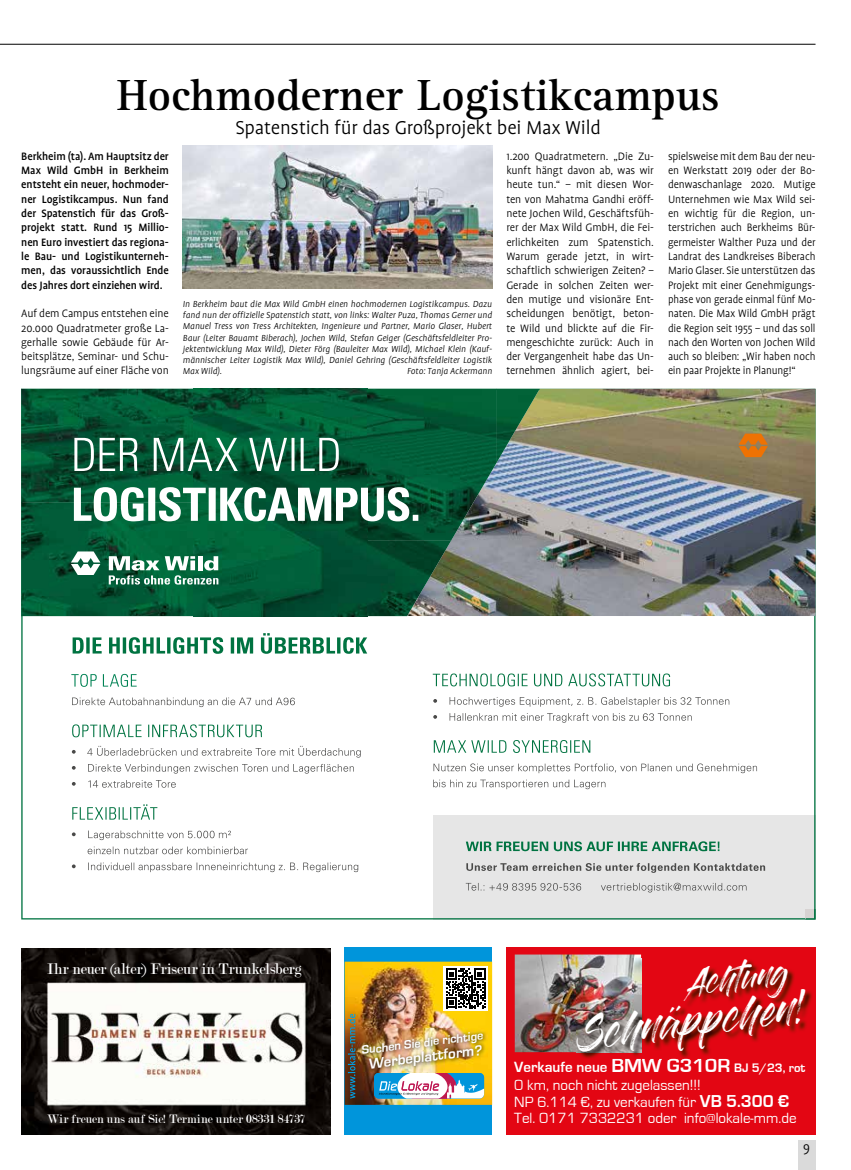
<style>
.page{position:relative;width:851px;height:1170px;background:#fff}
.page>*{position:absolute;margin:0;border:0;box-sizing:border-box;transform-origin:0 0}
.t1{font:700 45px "Rotis Seri";color:#000}
.t2{font:33px "Gloss And Bloom";color:#fff}
.t3{font:25.38px "Gloss And Bloom";color:#fff}
.t4{font:300 21.25px "Profile";letter-spacing:-.01em;color:#000}
.t5{font:16.5px "Modern";color:#fff;scale:.95 1}
.t6{font:15.25px/16.9px "Eurostile";color:#fff}
.t7{font:700 15.12px "Eurostile";color:#fff}
.t8{font:300 15px "Profile";color:#000}
.t9{font:13.25px "Modern";letter-spacing:-.005em;color:#fff;scale:.95 1}
.t10{font:700 12.62px "Eurostile";color:#fff}
.t11{font:300 12.25px/14.4px "Profile";letter-spacing:-.01em;color:#000;text-align:justify}
.t12{font:300 12.25px/14.2px "Profile";letter-spacing:-.01em;color:#000;text-align:justify;scale:.96 1}
.t13{font:500 12.25px/14.2px "Profile";letter-spacing:-.01em;color:#000;text-align:justify}
.t14{font:italic 300 10px/11.2px "Profile";color:#000;text-align:justify}
.s1{font-weight:700}
.s2{font-weight:700;font-size:20.25px}
.s3{font-weight:700;font-size:12.75px}
.s4{font-weight:700;font-size:17.75px}
</style>
<div class="page">
<hr style="left:0;top:44px;width:815px;height:1px;background:#000">
<div style="left:797px;top:1139px;width:18px;height:30px;background:#dadada"></div>
<img style="left:183px;top:145px;width:309px;height:143px">
<svg style="left:21px;top:616px;width:794px;height:303px"></svg>
<img style="left:451px;top:389px;width:364px;height:227px">
<hr style="left:23px;top:616px;width:384px;height:1px;background:#007341">
<img style="left:21px;top:389px;width:346px;height:227px">
<img style="left:367px;top:389px;width:130px;height:151px">
<img style="left:496px;top:389px;width:43px;height:73px">
<img style="left:367px;top:540px;width:84px;height:76px">
<svg style="left:805px;top:908px;width:10px;height:11px"></svg>
<svg style="left:74px;top:438px;width:265px;height:33px"></svg>
<svg style="left:74px;top:487px;width:344px;height:34px"></svg>
<svg style="left:71px;top:551px;width:29px;height:24px"></svg>
<svg style="left:109px;top:556px;width:109px;height:28px"></svg>
<svg style="left:73px;top:633px;width:294px;height:20px"></svg>
<svg style="left:71px;top:674px;width:66px;height:12px"></svg>
<svg style="left:72px;top:697px;width:223px;height:10px"></svg>
<svg style="left:72px;top:724px;width:190px;height:13px"></svg>
<svg style="left:72px;top:745px;width:289px;height:12px"></svg>
<svg style="left:72px;top:763px;width:282px;height:10px"></svg>
<svg style="left:72px;top:780px;width:104px;height:7px"></svg>
<svg style="left:72px;top:804px;width:85px;height:15px"></svg>
<svg style="left:72px;top:830px;width:159px;height:10px"></svg>
<svg style="left:88px;top:846px;width:160px;height:8px"></svg>
<svg style="left:72px;top:862px;width:286px;height:10px"></svg>
<svg style="left:432px;top:673px;width:238px;height:13px"></svg>
<svg style="left:433px;top:697px;width:296px;height:9px"></svg>
<svg style="left:433px;top:713px;width:258px;height:9px"></svg>
<svg style="left:433px;top:740px;width:157px;height:12px"></svg>
<svg style="left:433px;top:763px;width:324px;height:10px"></svg>
<svg style="left:433px;top:779px;width:172px;height:10px"></svg>
<svg style="left:465px;top:841px;width:254px;height:10px;background:#83b49f"></svg>
<svg style="left:466px;top:863px;width:299px;height:9px;background:#b4b4b4"></svg>
<svg style="left:465px;top:882px;width:281px;height:10px;background:#cecece"></svg>
<svg style="left:738px;top:433px;width:29px;height:24px"></svg>
<div style="left:344px;top:947px;width:148px;height:187px;background:#0095db"></div>
<img style="left:344px;top:961px;width:148px;height:143px">
<svg style="left:374px;top:1072px;width:110px;height:26px"></svg>
<svg style="left:348px;top:1013px;width:7px;height:85px"></svg>
<img style="left:358px;top:1028px;width:129px;height:44px">
<svg style="left:443px;top:965px;width:45px;height:45px"></svg>
<svg style="left:446px;top:968px;width:39px;height:40px;background:#606060"></svg>
<img style="left:21px;top:948px;width:309px;height:186px">
<div style="left:506px;top:947px;width:309px;height:187px;background:#e30613"></div>
<img style="left:514px;top:954px;width:127px;height:98px">
<img style="left:576px;top:958px;width:236px;height:101px">
<img style="left:612px;top:1058px;width:117px;height:1px">
<img style="left:576px;top:958px;width:65px;height:94px">
<h1 class="t1" style="left:117px;top:68px;width:604px">Hochmoderner Logistikcampus</h1>
<h3 class="t4" style="left:235px;top:116px;width:367px">Spatenstich für das Großprojekt bei Max Wild</h3>
<p class="t13" style="left:21px;top:149px;width:149px">Berkheim (ta). Am Hauptsitz der Max Wild GmbH in Berkheim entsteht ein neuer, hochmoder&shy;ner Logistikcampus. Nun fand der Spatenstich für das Groß&shy;projekt statt. Rund 15 Millio&shy;nen Euro investiert das regiona&shy;le Bau- und Logistikunterneh&shy;men, das voraussichtlich Ende des Jahres dort einziehen wird.</p>
<p class="t11" style="left:21px;top:306px;width:149px">Auf dem Campus entstehen eine 20.000 Quadratmeter große La&shy;gerhalle sowie Gebäude für Ar&shy;beitsplätze, Seminar- und Schu&shy;lungsräume auf einer Fläche von</p>
<p class="t14" style="left:183px;top:298px;width:310px">In Berkheim baut die Max Wild GmbH einen hochmodernen Logistikcampus. Dazu fand nun der offizielle Spatenstich statt, von links: Walter Puza, Thomas Gerner und Manuel Tress von Tress Architekten, Ingenieure und Partner, Mario Glaser, Hubert Baur (Leiter Bauamt Biberach), Jochen Wild, Stefan Geiger (Geschäftsfeldleiter Pro&shy;jektentwicklung Max Wild), Dieter Förg (Bauleiter Max Wild), Michael Klein (Kauf&shy;männischer Leiter Logistik Max Wild), Daniel Gehring (Geschäftsfeldleiter Logistik Max Wild).</p>
<p class="t14" style="left:407px;top:366px;width:87px">Foto: Tanja Ackermann</p>
<p class="t11" style="left:506px;top:149px;width:149px">1.200 Quadratmetern. „Die Zu&shy;kunft hängt davon ab, was wir heute tun.“ – mit diesen Wor&shy;ten von Mahatma Gandhi eröff&shy;nete Jochen Wild, Geschäftsfüh&shy;rer der Max Wild GmbH, die Fei&shy;erlichkeiten zum Spatenstich.<br>Warum gerade jetzt, in wirt&shy;schaftlich schwierigen Zeiten? – Gerade in solchen Zeiten wer&shy;den mutige und visionäre Ent&shy;scheidungen benötigt, beton&shy;te Wild und blickte auf die Fir&shy;mengeschichte zurück: Auch in der Vergangenheit habe das Un&shy;ternehmen ähnlich agiert, bei-</p>
<p class="t12" style="left:668px;top:149px;width:155px">spielsweise mit dem Bau der neu&shy;en Werkstatt 2019 oder der Bo&shy;denwaschanlage 2020. Mutige Unternehmen wie Max Wild sei&shy;en wichtig für die Region, un&shy;terstrichen auch Berkheims Bür&shy;germeister Walther Puza und der Landrat des Landkreises Biberach Mario Glaser. Sie unterstützen das Projekt mit einer Genehmigungs&shy;phase von gerade einmal fünf Mo&shy;naten. Die Max Wild GmbH prägt die Region seit 1955 – und das soll nach den Worten von Jochen Wild auch so bleiben: „Wir haben noch ein paar Projekte in Planung!“</p>
<h3 class="t5" style="left:47px;top:960px;width:269px">Ihr neuer (alter) Friseur in Trunkelsberg</h3>
<p class="t9" style="left:47px;top:1112px;width:273px">Wir freuen uns auf Sie! Termine unter 08331 84737</p>
<p class="t10" style="left:360px;top:1043px;width:124px;rotate:-7deg">Suchen Sie die richtige</p>
<p class="t7" style="left:367px;top:1055px;width:116px;rotate:-7deg">Werbeplattform?</p>
<h3 class="t3" style="left:685px;top:971px;width:102px;rotate:-7deg">Achtung</h3>
<h2 class="t2" style="left:575px;top:1019px;width:231px;rotate:-7deg">Schnäppchen!</h2>
<p class="t6" style="left:514px;top:1059px;width:292px"><span class="s1">Verkaufe neue</span> <span class="s2">BMW G310R</span> <span class="s3">BJ 5/23, rot </span>0 km, noch nicht zugelassen!!!<br>NP 6.114 €, zu verkaufen für <span class="s4">VB 5.300 € </span>Tel. 0171 7332231 oder info@lokale-mm.de</p>
<p class="t8" style="left:803px;top:1139px;width:9px">9</p>
</div>
